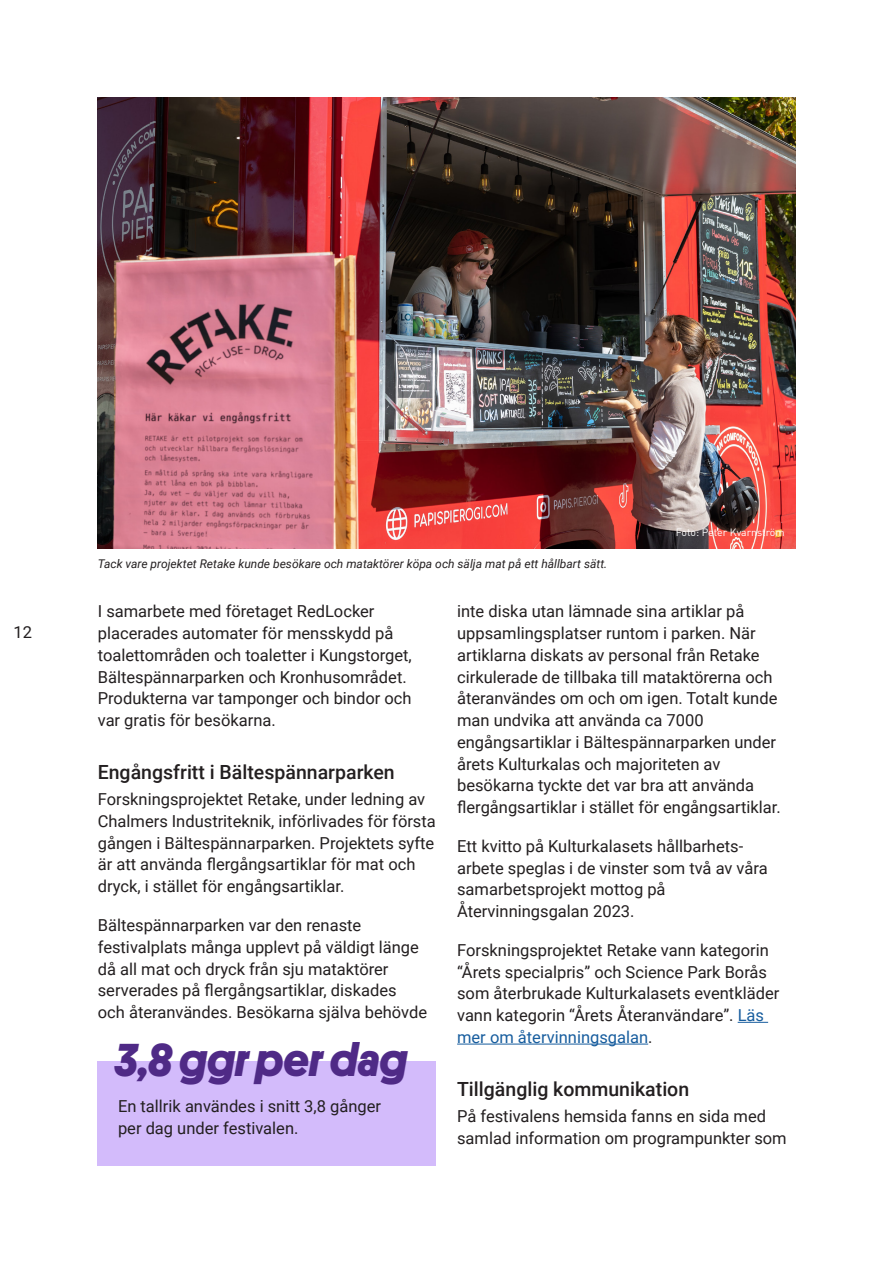
<style>
.page{position:relative;width:893px;height:1263px;background:#fff}
.page>*{position:absolute;margin:0;border:0;box-sizing:border-box;transform-origin:0 0}
.Brödtext{font:italic 700 46.5px "Platform";color:#4f2a86}
.Underrubrik{font:500 19.5px "Roboto";color:#231f20}
.Brödtext-2{font:16.5px/21.8px "Roboto";color:#231f20}
.Bildtext{font:italic 12px "Roboto";color:#231f20}
.Foto_byline{font:10.5px "DIN Pro";color:#fff}
.s1{color:#175d9e}
</style>
<div class="page">
<img style="left:98px;top:98px;width:697px;height:450px">
<div style="left:98px;top:1061px;width:338px;height:104px;background:#d3bbfb"></div>
<hr style="left:738px;top:1022px;width:30px;height:1px;background:#175d9e">
<hr style="left:457px;top:1044px;width:191px;height:1px;background:#175d9e">
<p class="Brödtext-2" style="left:14px;top:620px;width:20px">12</p>
<p class="Foto_byline" style="left:676px;top:525px;width:110px">Foto: Peter Kvarnström</p>
<p class="Bildtext" style="left:98px;top:555px;width:511px">Tack vare projektet Retake kunde besökare och mataktörer köpa och sälja mat på ett hållbart sätt.</p>
<p class="Brödtext-2" style="left:457px;top:600px;width:325px">inte diska utan lämnade sina artiklar på uppsamlingsplatser runtom i parken. När artiklarna diskats av personal från Retake cirkulerade de tillbaka till mataktörerna och återanvändes om och om igen. Totalt kunde man undvika att använda ca 7000 engångsartiklar i Bältespännarparken under årets Kulturkalas och majoriteten av besökarna tyckte det var bra att använda flergångsartiklar i stället för engångsartiklar.</p>
<p class="Brödtext-2" style="left:457px;top:834px;width:312px">Ett kvitto på Kulturkalasets hållbarhets&shy;arbete speglas i de vinster som två av våra samarbetsprojekt mottog på Återvinningsgalan 2023.</p>
<p class="Brödtext-2" style="left:457px;top:938px;width:324px">Forskningsprojektet Retake vann kategorin “Årets specialpris” och Science Park Borås som återbrukade Kulturkalasets eventkläder vann kategorin “Årets Återanvändare”. <span class="s1">Läs mer om återvinningsgalan</span>.</p>
<p class="Underrubrik" style="left:457px;top:1075px;width:234px">Tillgänglig kommunikation</p>
<p class="Brödtext-2" style="left:457px;top:1105px;width:331px">På festivalens hemsida fanns en sida med samlad information om programpunkter som</p>
<p class="Brödtext-2" style="left:98px;top:600px;width:316px">I samarbete med företaget RedLocker placerades automater för mensskydd på toalettområden och toaletter i Kungstorget, Bältespännarparken och Kronhusområdet.<br>Produkterna var tamponger och bindor och var gratis för besökarna.</p>
<p class="Underrubrik" style="left:98px;top:759px;width:298px">Engångsfritt i Bältespännarparken</p>
<p class="Brödtext-2" style="left:98px;top:788px;width:340px">Forskningsprojektet Retake, under ledning av Chalmers Industriteknik, införlivades för första gången i Bältespännarparken. Projektets syfte är att använda flergångsartiklar för mat och dryck, i stället för engångsartiklar.</p>
<p class="Brödtext-2" style="left:98px;top:914px;width:331px">Bältespännarparken var den renaste festivalplats många upplevt på väldigt länge då all mat och dryck från sju mataktörer serverades på flergångsartiklar, diskades och återanvändes. Besökarna själva behövde</p>
<p class="Brödtext" style="left:114px;top:1026px;width:294px">3,8 ggr per dag</p>
<p class="Brödtext-2" style="left:118px;top:1095px;width:265px">En tallrik användes i snitt 3,8 gånger per dag under festivalen.</p>
</div>
